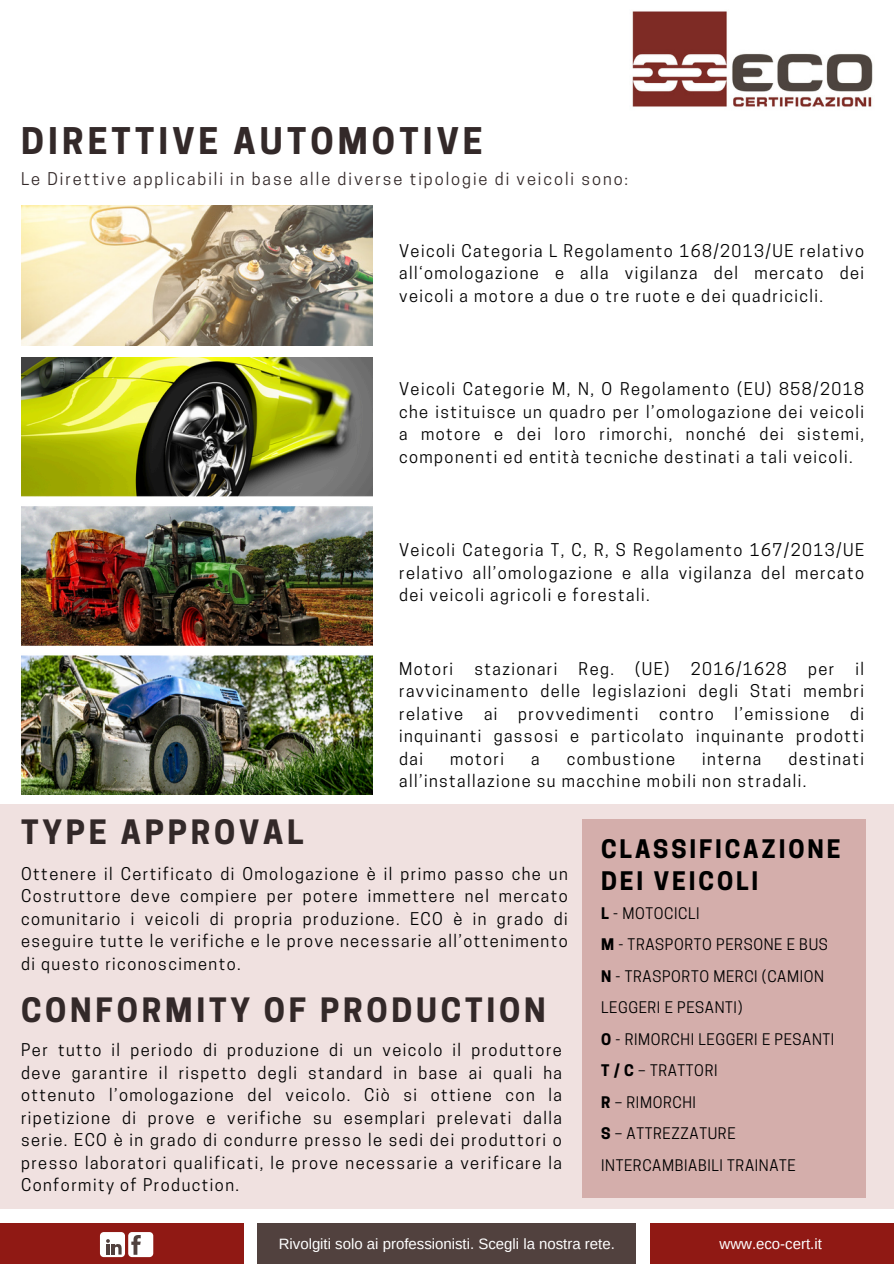
<style>
.page{position:relative;width:894px;height:1264px;background:#fff}
.page>*{position:absolute;margin:0;border:0;box-sizing:border-box;transform-origin:0 0}
.t1{font:700 34.5px "Cooper Hewitt";letter-spacing:.12em;color:#332929}
.t2{font:700 31.5px "Cooper Hewitt";letter-spacing:.12em;color:#332929}
.t3{font:700 24px/31.5px "Cooper Hewitt";letter-spacing:.12em;color:#000}
.t4{font:16.5px/22.5px "Cooper Hewitt";letter-spacing:.085em;color:#000;text-align:justify}
.t5{font:16.5px "Cooper Hewitt";letter-spacing:.12em;color:#332929}
.t6{font:15px/31.5px "Cooper Hewitt";letter-spacing:.04em;color:#000}
.t7{font:15px "Arimo";color:#fff}
.t8{font:14.85px "Arimo";color:#fff}
.s1{font-weight:700}
</style>
<div class="page">
<img style="left:632px;top:11px;width:241px;height:96px">
<img style="left:21px;top:205px;width:351px;height:141px">
<img style="left:21px;top:357px;width:351px;height:437px">
<div style="left:0;top:1223px;width:244px;height:40px;background:#901914"></div>
<div style="left:100px;top:1231px;width:25px;height:25px;background:#fff;border-radius:4px"></div>
<svg style="left:106px;top:1239px;width:16px;height:15px"></svg>
<svg style="left:128px;top:1231px;width:25px;height:25px"></svg>
<svg style="left:131px;top:1234px;width:19px;height:20px"></svg>
<div style="left:649px;top:1223px;width:244px;height:40px;background:#901914"></div>
<div style="left:257px;top:1223px;width:379px;height:40px;background:#51413e"></div>
<svg style="left:0;top:805px;width:893px;height:403px;background:#e7d1d0"></svg>
<h2 class="t1" style="left:21px;top:128px;width:463px">DIRETTIVE AUTOMOTIVE</h2>
<h2 class="t5" style="left:21px;top:172px;width:608px">Le Direttive applicabili in base alle diverse tipologie di veicoli sono:</h2>
<h1 class="t4" style="left:399px;top:241px;width:466px">Veicoli Categoria L Regolamento 168/2013/UE relativo all‘omologazione e alla vigilanza del mercato dei veicoli a motore a due o tre ruote e dei quadricicli.</h1>
<h3 class="t4" style="left:399px;top:380px;width:466px">Veicoli Categorie M, N, O Regolamento (EU) 858/2018 che istituisce un quadro per l’omologazione dei veicoli a motore e dei loro rimorchi, nonché dei sistemi, componenti ed entità tecniche destinati a tali veicoli.</h3>
<h1 class="t4" style="left:399px;top:541px;width:466px">Veicoli Categoria T, C, R, S Regolamento 167/2013/UE relativo all’omologazione e alla vigilanza del mercato dei veicoli agricoli e forestali.</h1>
<h3 class="t4" style="left:399px;top:659px;width:56px">Motori</h3>
<h3 class="t4" style="left:474px;top:659px;width:84px">stazionari</h3>
<h3 class="t4" style="left:578px;top:659px;width:37px">Reg.</h3>
<h3 class="t4" style="left:635px;top:659px;width:153px">(UE) 2016/1628</h3>
<h3 class="t4" style="left:807px;top:659px;width:28px">per</h3>
<h3 class="t4" style="left:399px;top:659px;width:466px;text-indent:456px">il ravvicinamento delle legislazioni degli Stati membri relative</h3>
<h3 class="t4" style="left:399px;top:704px;width:466px;text-indent:451px">di inquinanti gassosi e particolato inquinante prodotti dai</h3>
<h3 class="t4" style="left:484px;top:704px;width:15px">ai</h3>
<h3 class="t4" style="left:518px;top:704px;width:121px">provvedimenti</h3>
<h3 class="t4" style="left:659px;top:704px;width:56px">contro</h3>
<h3 class="t4" style="left:734px;top:704px;width:96px">l’emissione</h3>
<h3 class="t4" style="left:399px;top:749px;width:466px;text-indent:389px">destinati all’installazione su macchine mobili non stradali.</h3>
<h3 class="t4" style="left:450px;top:749px;width:56px">motori</h3>
<h3 class="t4" style="left:531px;top:749px;width:10px">a</h3>
<h3 class="t4" style="left:566px;top:749px;width:110px">combustione</h3>
<h3 class="t4" style="left:702px;top:749px;width:61px">interna</h3>
<p class="t2" style="left:21px;top:820px;width:284px">TYPE APPROVAL</p>
<p class="t4" style="left:21px;top:864px;width:548px">Ottenere il Certificato di Omologazione è il primo passo che un Costruttore deve compiere per potere immettere nel mercato comunitario i veicoli di propria produzione. ECO è in grado di eseguire tutte le verifiche e le prove necessarie all’ottenimento di questo riconoscimento.</p>
<p class="t2" style="left:21px;top:998px;width:526px">CONFORMITY OF PRODUCTION</p>
<p class="t4" style="left:21px;top:1040px;width:542px">Per tutto il periodo di produzione di un veicolo il produttore deve garantire il rispetto degli standard in base ai quali ha ottenuto l’omologazione del veicolo. Ciò si ottiene con la ripetizione di prove e verifiche su esemplari prelevati dalla serie. ECO è in grado di condurre presso le sedi dei produttori o presso laboratori qualificati, le prove necessarie a verificare la Conformity of Production.</p>
<p class="t3" style="left:601px;top:836px;width:241px">CLASSIFICAZIONE<br>DEI VEICOLI</p>
<p class="t6" style="left:601px;top:899px;width:235px"><span class="s1">L</span> - MOTOCICLI<br><span class="s1">M</span> - TRASPORTO PERSONE E BUS<br><span class="s1">N</span> - TRASPORTO MERCI (CAMION<br>LEGGERI E PESANTI)<br><span class="s1">O</span> - RIMORCHI LEGGERI E PESANTI<br><span class="s1">T / C</span> – TRATTORI<br><span class="s1">R</span> – RIMORCHI<br><span class="s1">S</span> – ATTREZZATURE<br>INTERCAMBIABILI TRAINATE</p>
<p class="t8" style="left:294px;top:1228px;width:336px">Rivolgiti solo ai professionisti. Scegli la nostra rete.</p>
<h3 class="t7" style="left:278px;top:1235px;width:337px">Rivolgiti solo ai professionisti. Scegli la nostra rete.</h3>
<h3 class="t7" style="left:719px;top:1235px;width:104px">www.eco-cert.it</h3>
</div>
